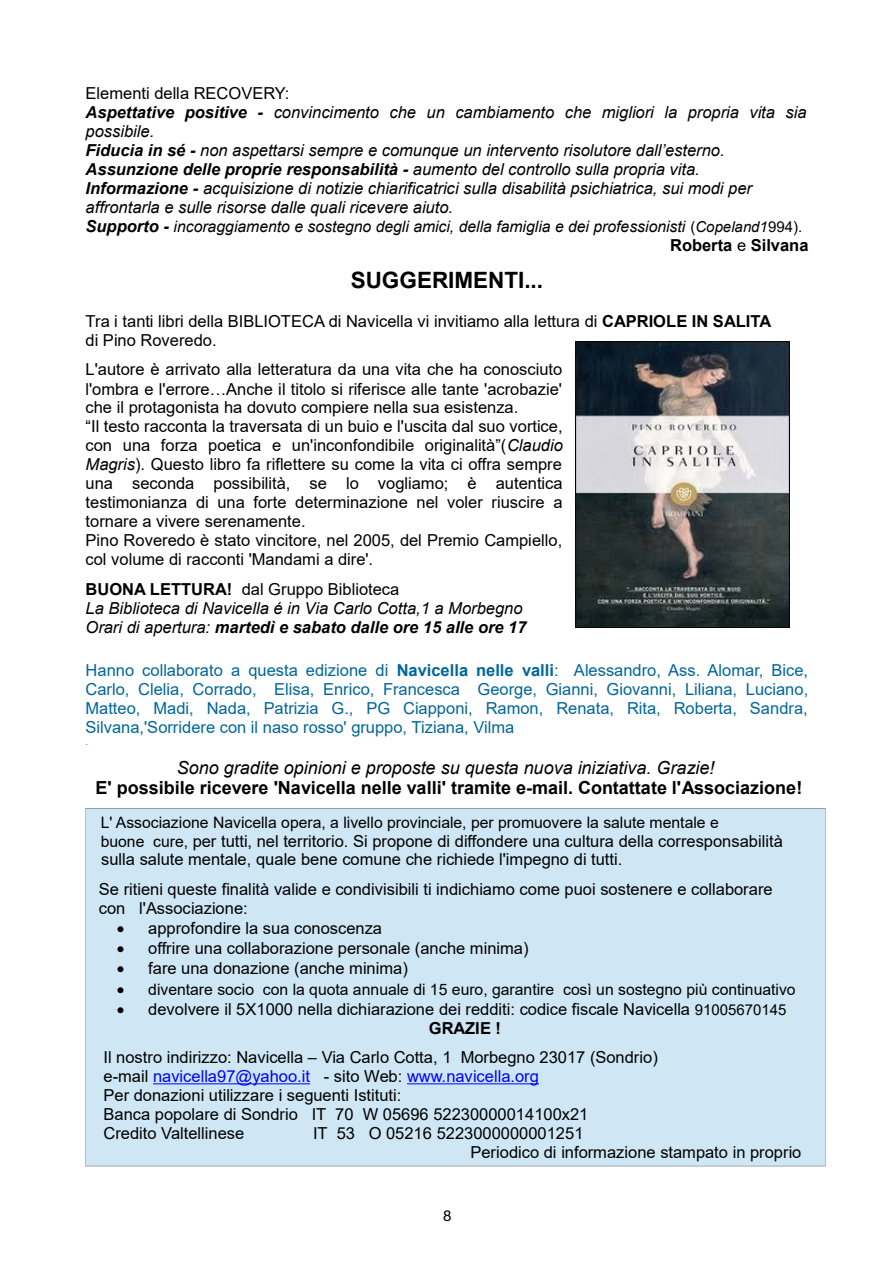
<style>
.page{position:relative;width:893px;height:1263px;background:#fff}
.page>*{position:absolute;margin:0;border:0;box-sizing:border-box;transform-origin:0 0}
.t1{font:700 22.5px "Arial";color:#000}
.t2{font:700 18px "Arial";color:#000}
.t3{font:italic 18px "Arial";color:#000}
.t4{font:16.5px/18.9px "Arial";color:#000}
.t5{font:italic 16.5px/19px "Arial";color:#000}
.t6{font:16.5px/19px "Arial";color:#069;text-align:justify}
.t7{font:700 16.5px "Arial";color:#000}
.t8{font:15.75px "Arial";letter-spacing:-.005em;color:#000}
.t9{font:italic 15.75px "Arial";letter-spacing:-.005em;color:#000}
.t10{font:15px "Helvetica Neue";color:#000}
.t11{font:9px "Arial";color:#06c}
.s1{font-style:normal}
.s2{font-weight:700}
.s3{font-weight:700;font-size:16.5px}
.s4{font-style:normal;font-size:15px}
.s5{font-size:15px}
.s6{font-weight:400}
.s7{font-style:italic}
.s8{font-weight:700;font-style:normal}
.s9{font-size:15.75px}
.s10{color:#00f}
</style>
<div class="page">
<div style="left:85px;top:808px;width:741px;height:359px;background:#cfe7f5"></div>
<hr style="left:153px;top:1083px;width:157px;height:1px;background:#00f">
<hr style="left:407px;top:1083px;width:132px;height:1px;background:#00f">
<img style="left:576px;top:342px;width:214px;height:285px">
<p class="t5" style="left:86px;top:86px;width:722px"><span class="s1">Elementi della RECOVERY:<br></span><span class="s2">Aspettative positive -</span> convincimento che un cambiamento che migliori la propria vita sia possibile.<br><span class="s2">Fiducia in sé -</span> non aspettarsi sempre e comunque un intervento risolutore dall’esterno.<br><span class="s2">Assunzione delle proprie responsabilità -</span> aumento del controllo sulla propria vita.<br><span class="s2">Informazione -</span> acquisizione di notizie chiarificatrici sulla disabilità psichiatrica, sui modi per affrontarla e sulle risorse dalle quali ricevere aiuto.</p>
<p class="t9" style="left:86px;top:221px;width:718px"><span class="s3">Supporto -</span> incoraggiamento e sostegno degli amici, della famiglia e dei professionisti <span class="s4">(</span><span class="s5">Copeland1</span><span class="s4">994).</span></p>
<p class="t7" style="left:670px;top:239px;width:140px">Roberta <span class="s6">e</span> Silvana</p>
<h1 class="t1" style="left:351px;top:272px;width:194px">SUGGERIMENTI...</h1>
<p class="t4" style="left:86px;top:313px;width:687px">Tra i tanti libri della BIBLIOTECA di Navicella vi invitiamo alla lettura di <span class="s2">CAPRIOLE IN SALITA </span>di Pino Roveredo.</p>
<p class="t4" style="left:86px;top:362px;width:479px">L'autore è arrivato alla letteratura da una vita che ha conosciuto l'ombra e l'errore…Anche il titolo si riferisce alle tante 'acrobazie' che il protagonista ha dovuto compiere nella sua esistenza.<br>“Il testo racconta la traversata di un buio e l'uscita dal suo vortice, con una forza poetica e un'inconfondibile originalità”(<span class="s7">Claudio Magris</span>). Questo libro fa riflettere su come la vita ci offra sempre una seconda possibilità, se lo vogliamo; è autentica testimonianza di una forte determinazione nel voler riuscire a tornare a vivere serenamente.<br>Pino Roveredo è stato vincitore, nel 2005, del Premio Campiello, col volume di racconti 'Mandami a dire'.</p>
<p class="t5" style="left:86px;top:581px;width:443px"><span class="s8">BUONA LETTURA!</span> <span class="s1">dal Gruppo Biblioteca<br></span>La Biblioteca di Navicella é in Via Carlo Cotta,1 a Morbegno<br>Orari di apertura: <span class="s2">martedì e sabato dalle ore 15 alle ore 17</span></p>
<p class="t6" style="left:86px;top:662px;width:724px">Hanno collaborato a questa edizione di <span class="s2">Navicella nelle valli</span>: Alessandro, Ass. Alomar, Bice, Carlo, Clelia, Corrado, Elisa, Enrico, Francesca George, Gianni, Giovanni, Liliana, Luciano, Matteo, Madi, Nada, Patrizia G., PG Ciapponi, Ramon, Renata, Rita, Roberta, Sandra, Silvana,'Sorridere con il naso rosso' gruppo, Tiziana, Vilma</p>
<p class="t11" style="left:86px;top:738px;width:4px">.</p>
<p class="t3" style="left:177px;top:761px;width:539px">Sono gradite opinioni e proposte su questa nuova iniziativa. Grazie!</p>
<p class="t2" style="left:96px;top:781px;width:708px">E' possibile ricevere 'Navicella nelle valli' tramite e-mail. Contattate l'Associazione!</p>
<p class="t8" style="left:101px;top:816px;width:620px">L' Associazione Navicella opera, a livello provinciale, per promuovere la salute mentale e</p>
<p class="t4" style="left:101px;top:833px;width:684px"><span class="s9">buone cure,</span> per tutti, nel territorio. Si propone di diffondere una cultura della corresponsabilità sulla salute mentale, quale bene comune che richiede l'impegno di tutti.</p>
<p class="t4" style="left:99px;top:881px;width:675px">Se ritieni queste finalità valide e condivisibili ti indichiamo come puoi sostenere e collaborare con l'Associazione:</p>
<p class="t4" style="left:117px;top:920px;width:267px">• approfondire la sua conoscenza</p>
<p class="t4" style="left:117px;top:940px;width:413px">• offrire una collaborazione personale (anche minima)</p>
<p class="t4" style="left:117px;top:960px;width:293px">• fare una donazione (anche minima)</p>
<p class="t8" style="left:117px;top:983px;width:680px">• diventare socio con la quota annuale di 15 euro, garantire così un sostegno più continuativo</p>
<p class="t4" style="left:429px;top:1001px;width:359px;text-indent:-312px">• devolvere il 5X1000 nella dichiarazione dei redditi: codice fiscale Navicella <span class="s5">91005670145<br></span><span class="s2">GRAZIE !</span></p>
<p class="t4" style="left:104px;top:1049px;width:556px">Il nostro indirizzo: Navicella – Via Carlo Cotta, 1 Morbegno 23017 (Sondrio) e-mail <span class="s10">navicella97@yahoo.it</span> - sito Web: <span class="s10">www.navicella.org<br></span>Per donazioni utilizzare i seguenti Istituti:<br>Banca popolare di Sondrio IT 70 W 05696 52230000014100x21<br>Credito Valtellinese</p>
<p class="t4" style="left:470px;top:1125px;width:332px;text-indent:-157px">IT 53 O 05216 5223000000001251<br>Periodico di informazione stampato in proprio</p>
<p class="t10" style="left:443px;top:1206px;width:10px">8</p>
</div>
